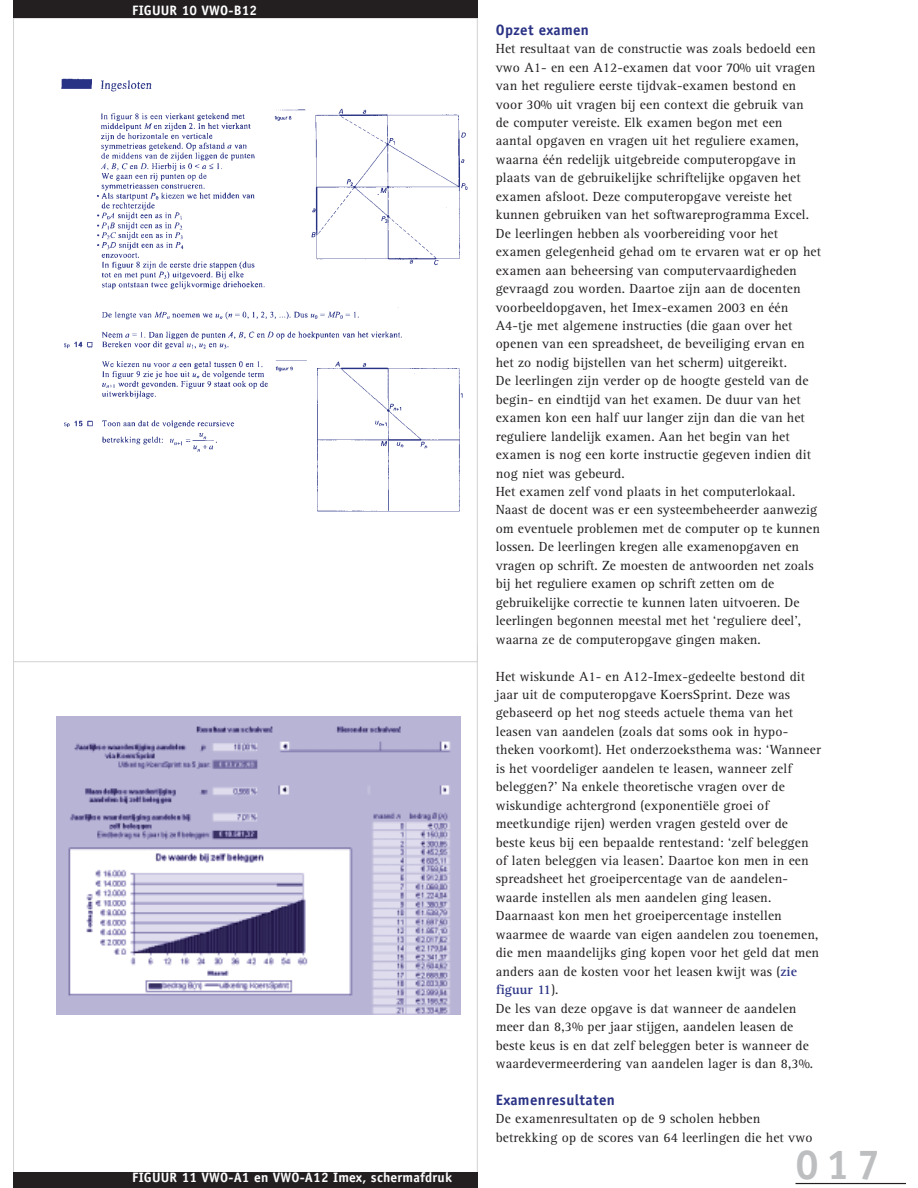
<style>
.page{position:relative;width:918px;height:1188px;background:#fff}
.page>*{position:absolute;margin:0;border:0;box-sizing:border-box;transform-origin:0 0}
.t1{font:700 42px "Officina Sans";color:#bcbec0}
.t2{font:700 15px "Officina Sans";letter-spacing:.025em;color:#2a3285}
.t3{font:13.65px/18.5px "Rotis Serif";letter-spacing:.01em;color:#231f20}
.t4{font:700 13.65px "Officina Sans";letter-spacing:.015em;color:#fff}
.s1{font-weight:700;color:#2a3285}
</style>
<div class="page">
<hr style="left:796px;top:1183px;width:109px;height:1px;background:#231f20">
<img style="left:56px;top:717px;width:404px;height:297px">
<img style="left:61px;top:78px;width:407px;height:434px">
<div style="left:13px;top:0;width:465px;height:18px;background:#231f20"></div>
<div style="left:13px;top:1172px;width:465px;height:16px;background:#231f20"></div>
<p class="t4" style="left:132px;top:5px;width:126px">FIGUUR 10 VWO-B12</p>
<p class="t4" style="left:132px;top:1172px;width:321px">FIGUUR 11 VWO-A1 en VWO-A12 Imex, schermafdruk</p>
<p class="t2" style="left:496px;top:24px;width:95px">Opzet examen</p>
<p class="t3" style="left:496px;top:41px;width:327px">Het resultaat van de constructie was zoals bedoeld een vwo A1- en een A12-examen dat voor 70% uit vragen van het reguliere eerste tijdvak-examen bestond en voor 30% uit vragen bij een context die gebruik van<br>de computer vereiste. Elk examen begon met een aantal opgaven en vragen uit het reguliere examen, waarna één redelijk uitgebreide computeropgave in plaats van de gebruikelijke schriftelijke opgaven het examen afsloot. Deze computeropgave vereiste het kunnen gebruiken van het softwareprogramma Excel.<br>De leerlingen hebben als voorbereiding voor het examen gelegenheid gehad om te ervaren wat er op het examen aan beheersing van computervaardigheden gevraagd zou worden. Daartoe zijn aan de docenten voorbeeldopgaven, het Imex-examen 2003 en één A4-tje met algemene instructies (die gaan over het openen van een spreadsheet, de beveiliging ervan en het zo nodig bijstellen van het scherm) uitgereikt.<br>De leerlingen zijn verder op de hoogte gesteld van de begin- en eindtijd van het examen. De duur van het examen kon een half uur langer zijn dan die van het reguliere landelijk examen. Aan het begin van het examen is nog een korte instructie gegeven indien dit nog niet was gebeurd.<br>Het examen zelf vond plaats in het computerlokaal.<br>Naast de docent was er een systeembeheerder aanwezig om eventuele problemen met de computer op te kunnen lossen. De leerlingen kregen alle examenopgaven en vragen op schrift. Ze moesten de antwoorden net zoals bij het reguliere examen op schrift zetten om de gebruikelijke correctie te kunnen laten uitvoeren. De leerlingen begonnen meestal met het ‘reguliere deel’, waarna ze de computeropgave gingen maken.</p>
<p class="t3" style="left:496px;top:668px;width:327px">Het wiskunde A1- en A12-Imex-gedeelte bestond dit jaar uit de computeropgave KoersSprint. Deze was gebaseerd op het nog steeds actuele thema van het leasen van aandelen (zoals dat soms ook in hypo&shy;theken voorkomt). Het onderzoeksthema was: ‘Wanneer is het voordeliger aandelen te leasen, wanneer zelf beleggen?’ Na enkele theoretische vragen over de wiskundige achtergrond (exponentiële groei of meetkundige rijen) werden vragen gesteld over de beste keus bij een bepaalde rentestand: ‘zelf beleggen of laten beleggen via leasen’. Daartoe kon men in een spreadsheet het groeipercentage van de aandelen&shy;waarde instellen als men aandelen ging leasen.<br>Daarnaast kon men het groeipercentage instellen waarmee de waarde van eigen aandelen zou toenemen, die men maandelijks ging kopen voor het geld dat men anders aan de kosten voor het leasen kwijt was (<span class="s1">zie figuur 11</span>).<br>De les van deze opgave is dat wanneer de aandelen meer dan 8,3% per jaar stijgen, aandelen leasen de beste keus is en dat zelf beleggen beter is wanneer de waardevermeerdering van aandelen lager is dan 8,3%.</p>
<p class="t2" style="left:496px;top:1094px;width:121px">Examenresultaten</p>
<p class="t3" style="left:496px;top:1111px;width:318px">De examenresultaten op de 9 scholen hebben betrekking op de scores van 64 leerlingen die het vwo</p>
<h1 class="t1" style="left:796px;top:1148px;width:86px">017</h1>
</div>
